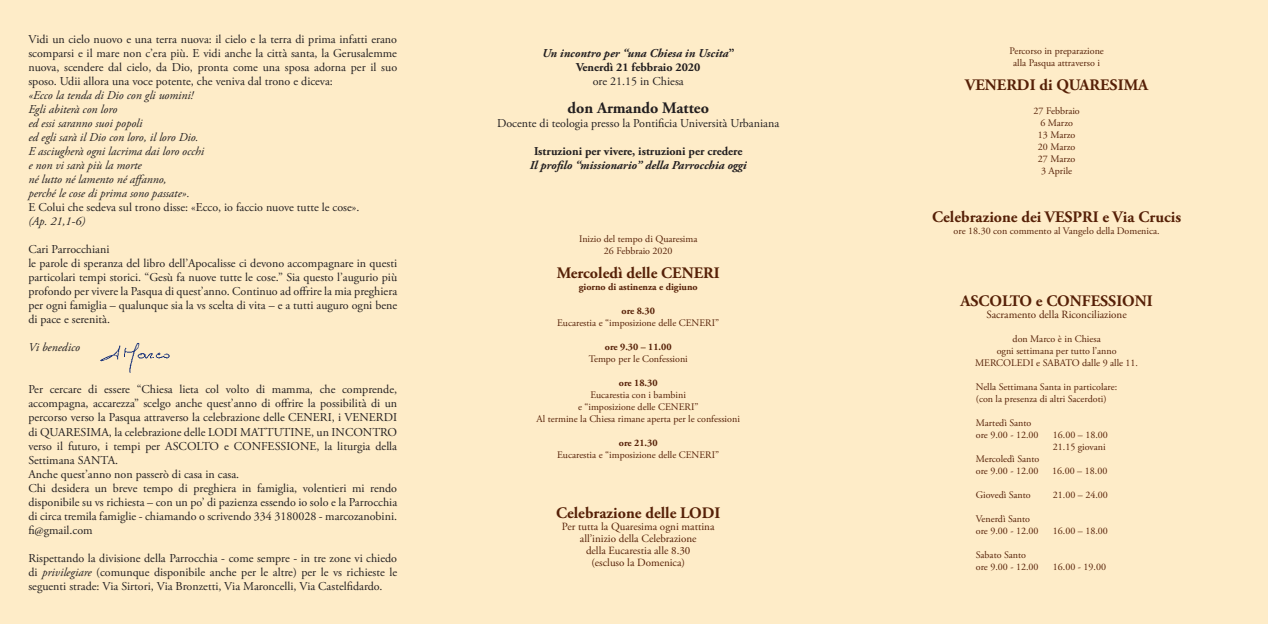
<style>
.page{position:relative;width:1268px;height:624px;background:#fff}
.page>*{position:absolute;margin:0;border:0;box-sizing:border-box;transform-origin:0 0}
.t1{font:700 16px "Adobe Garamond Pro";color:#562007}
.t2{font:700 16px "Adobe Garamond Pro";color:#231f20}
.t3{font:12px/14px "Adobe Garamond Pro";color:#231f20;text-align:justify}
.t4{font:italic 12px/14px "Adobe Garamond Pro";color:#231f20}
.t5{font:italic 700 12px/14px "Adobe Garamond Pro";color:#231f20;text-align:center}
.t6{font:700 12px "Adobe Garamond Pro";color:#231f20}
.t7{font:11px/12px "Adobe Garamond Pro";color:#562007;text-align:center}
.t8{font:10px/12px "Adobe Garamond Pro";color:#562007}
.t9{font:700 10px "Adobe Garamond Pro";color:#562007}
.s1{font-style:italic}
.s2{font-style:normal}
</style>
<div class="page">
<div style="left:0;top:0;width:1267px;height:624px;background:#feecc8"></div>
<img style="left:101px;top:343px;width:69px;height:30px">
<p class="t3" style="left:28px;top:33px;width:370px">Vidi un cielo nuovo e una terra nuova: il cielo e la terra di prima infatti erano scomparsi e il mare non c’era più. E vidi anche la città santa, la Gerusalemme nuova, scendere dal cielo, da Dio, pronta come una sposa adorna per il suo sposo. Udii allora una voce potente, che veniva dal trono e diceva:</p>
<p class="t4" style="left:28px;top:89px;width:177px">«Ecco la tenda di Dio con gli uomini!<br>Egli abiterà con loro<br>ed essi saranno suoi popoli<br>ed egli sarà il Dio con loro, il loro Dio.<br>E asciugherà ogni lacrima dai loro occhi e non vi sarà più la morte<br>né lutto né lamento né affanno,<br>perché le cose di prima sono passate».</p>
<p class="t3" style="left:28px;top:201px;width:332px">E Colui che sedeva sul trono disse: «Ecco, io faccio nuove tutte le cose».</p>
<p class="t4" style="left:28px;top:215px;width:58px">(Ap. 21,1-6)</p>
<p class="t3" style="left:28px;top:243px;width:370px;text-align:left">Cari Parrocchiani<br>le parole di speranza del libro dell’Apocalisse ci devono accompagnare in questi particolari tempi storici. “Gesù fa nuove tutte le cose.” Sia questo l’augurio più profondo per vivere la Pasqua di quest’anno. Continuo ad offrire la mia preghiera per ogni famiglia – qualunque sia la vs scelta di vita – e a tutti auguro ogni bene di pace e serenità.</p>
<p class="t4" style="left:28px;top:341px;width:53px">Vi benedico</p>
<p class="t3" style="left:28px;top:383px;width:370px;text-align:left">Per cercare di essere “Chiesa lieta col volto di mamma, che comprende, accompagna, accarezza” scelgo anche quest’anno di offrire la possibilità di un percorso verso la Pasqua attraverso la celebrazione delle CENERI, i VENERDI di QUARESIMA, la celebrazione delle LODI MATTUTINE, un INCONTRO verso il futuro, i tempi per ASCOLTO e CONFESSIONE, la liturgia della Settimana SANTA.<br>Anche quest’anno non passerò di casa in casa.<br>Chi desidera un breve tempo di preghiera in famiglia, volentieri mi rendo disponibile su vs richiesta – con un po’ di pazienza essendo io solo e la Parrocchia di circa tremila famiglie - chiamando o scrivendo 334 3180028 - marcozanobini. fi@gmail.com</p>
<p class="t3" style="left:28px;top:551px;width:370px">Rispettando la divisione della Parrocchia - come sempre - in tre zone vi chiedo di <span class="s1">privilegiare</span> (comunque disponibile anche per le altre) per le vs richieste le seguenti strade: Via Sirtori, Via Bronzetti, Via Maroncelli, Via Castelfidardo.</p>
<p class="t5" style="left:542px;top:46px;width:194px">Un incontro per “una Chiesa in Uscita<span class="s2">”<br>Venerdì 21 febbraio 2020</span></p>
<p class="t3" style="left:592px;top:74px;width:92px">ore 21.15 in Chiesa</p>
<h1 class="t2" style="left:567px;top:98px;width:143px">don Armando Matteo</h1>
<p class="t3" style="left:497px;top:116px;width:283px">Docente di teologia presso la Pontificia Università Urbaniana</p>
<p class="t6" style="left:534px;top:144px;width:210px">Istruzioni per vivere, istruzioni per credere</p>
<p class="t5" style="left:529px;top:158px;width:218px">Il profilo “missionario” della Parrocchia oggi</p>
<p class="t8" style="left:579px;top:233px;width:120px;text-align:center">Inizio del tempo di Quaresima<br>26 Febbraio 2020</p>
<h1 class="t1" style="left:556px;top:263px;width:164px">Mercoledì delle CENERI</h1>
<p class="t9" style="left:578px;top:280px;width:120px">giorno di astinenza e digiuno</p>
<p class="t9" style="left:621px;top:304px;width:35px">ore 8.30</p>
<p class="t8" style="left:557px;top:317px;width:163px">Eucarestia e “imposizione delle CENERI”</p>
<p class="t9" style="left:604px;top:340px;width:68px">ore 9.30 – 11.00</p>
<p class="t8" style="left:588px;top:353px;width:101px">Tempo per le Confessioni</p>
<p class="t9" style="left:618px;top:376px;width:40px">ore 18.30</p>
<p class="t8" style="left:536px;top:389px;width:205px;text-align:center">Eucarestia con i bambini<br>e “imposizione delle CENERI”<br>Al termine la Chiesa rimane aperta per le confessioni</p>
<p class="t9" style="left:618px;top:436px;width:40px">ore 21.30</p>
<p class="t8" style="left:557px;top:449px;width:163px">Eucarestia e “imposizione delle CENERI”</p>
<h1 class="t1" style="left:556px;top:503px;width:166px">Celebrazione delle LODI</h1>
<p class="t7" style="left:562px;top:520px;width:154px">Per tutta la Quaresima ogni mattina all’inizio della Celebrazione<br>della Eucarestia alle 8.30<br>(escluso la Domenica)</p>
<p class="t8" style="left:1009px;top:45px;width:96px;text-align:center">Percorso in preparazione alla Pasqua attraverso i</p>
<h1 class="t1" style="left:964px;top:75px;width:184px">VENERDI di QUARESIMA</h1>
<p class="t8" style="left:1033px;top:105px;width:48px;text-align:center">27 Febbraio<br>6 Marzo<br>13 Marzo<br>20 Marzo<br>27 Marzo<br>3 Aprile</p>
<h1 class="t1" style="left:932px;top:207px;width:250px">Celebrazione dei VESPRI e Via Crucis</h1>
<p class="t8" style="left:953px;top:225px;width:207px">ore 18.30 con commento al Vangelo della Domenica.</p>
<h1 class="t1" style="left:960px;top:291px;width:194px">ASCOLTO e CONFESSIONI</h1>
<p class="t7" style="left:986px;top:309px;width:142px">Sacramento della Riconciliazione</p>
<p class="t8" style="left:974px;top:333px;width:164px;text-align:center">don Marco è in Chiesa<br>ogni settimana per tutto l’anno<br>MERCOLEDI e SABATO dalle 9 alle 11.</p>
<p class="t8" style="left:975px;top:381px;width:143px">Nella Settimana Santa in particolare: (con la presenza di altri Sacerdoti)</p>
<p class="t8" style="left:975px;top:417px;width:64px">Martedì Santo ore 9.00 - 12.00</p>
<p class="t8" style="left:1052px;top:429px;width:56px">16.00 – 18.00<br>21.15 giovani</p>
<p class="t8" style="left:975px;top:453px;width:65px">Mercoledì Santo ore 9.00 - 12.00</p>
<p class="t8" style="left:1052px;top:465px;width:56px">16.00 – 18.00</p>
<p class="t8" style="left:975px;top:489px;width:56px">Giovedì Santo</p>
<p class="t8" style="left:1052px;top:489px;width:56px">21.00 – 24.00</p>
<p class="t8" style="left:975px;top:513px;width:64px">Venerdì Santo ore 9.00 - 12.00</p>
<p class="t8" style="left:1052px;top:525px;width:56px">16.00 – 18.00</p>
<p class="t8" style="left:975px;top:549px;width:64px">Sabato Santo ore 9.00 - 12.00</p>
<p class="t8" style="left:1052px;top:561px;width:55px">16.00 - 19.00</p>
</div>
